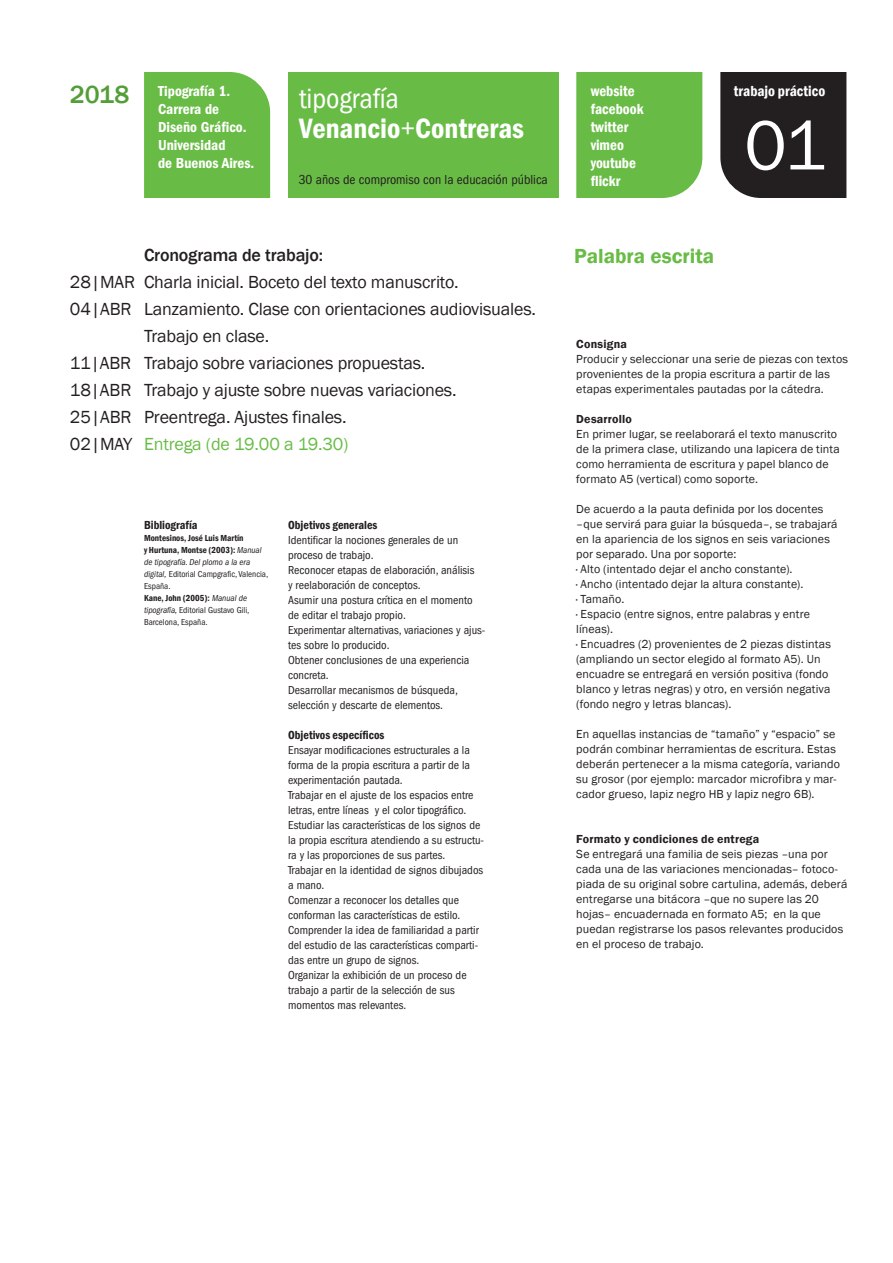
<style>
.page{position:relative;width:893px;height:1263px;background:#fff}
.page>*{position:absolute;margin:0;border:0;box-sizing:border-box;transform-origin:0 0}
.t1{font:72px "Franklin Gothic";color:#fff}
.t2{font:600 condensed 28.95px/30px "Franklin Gothic";color:#fff}
.t3{font:600 21px "Franklin Gothic";color:#68bc45}
.t4{font:18px/27px "Franklin Gothic";letter-spacing:-.01em;color:#231f20}
.t5{font:18px "Franklin Gothic";letter-spacing:-.01em;color:#68bc45}
.t6{font:500 18px "Franklin Gothic";letter-spacing:-.01em;color:#231f20}
.t7{font:600 condensed 15px/18px "Franklin Gothic";color:#fff}
.t8{font:600 condensed 15px/18px "Franklin Gothic";color:#fff}
.t9{font:condensed 13.5px "Franklin Gothic";color:#231f20}
.t10{font:12px/15px "Franklin Gothic";letter-spacing:.01em;color:#231f20}
.t11{font:condensed 12px/15px "Franklin Gothic";color:#231f20}
.t12{font:600 condensed 12px "Franklin Gothic";color:#231f20}
.t13{font:600 12px "Franklin Gothic";letter-spacing:.015em;color:#231f20}
.t14{font:condensed 9px/12px "Franklin Gothic";color:#231f20}
.s1{font-weight:500;font-stretch:normal;font-size:25.5px;color:#539e38}
.s2{font-weight:400}
.s3{font-weight:600}
.s4{font-style:italic}
</style>
<div class="page">
<div style="left:720px;top:72px;width:126px;height:126px;background:#231f20"></div>
<div style="left:144px;top:72px;width:126px;height:126px;background:#68bc45"></div>
<div style="left:576px;top:72px;width:126px;height:126px;background:#68bc45"></div>
<div style="left:288px;top:72px;width:270px;height:126px;background:#68bc45"></div>
<p class="t7" style="left:158px;top:82px;width:98px;text-indent:-88px"><span class="s1">2018</span> Tipografía 1.<br>Carrera de<br>Diseño Gráfico.<br>Universidad<br>de Buenos Aires.</p>
<h2 class="t2" style="left:299px;top:83px;width:227px"><span class="s2">tipografía<br></span>Venancio<span class="s2">+</span>Contreras</h2>
<p class="t9" style="left:299px;top:172px;width:250px">30 años de compromiso con la educación pública</p>
<h3 class="t4" style="left:70px;top:269px;width:67px">28|MAR<br>04|ABR</h3>
<h3 class="t4" style="left:70px;top:350px;width:64px;text-align:justify">11|ABR 18|ABR 25|ABR 02|MAY</h3>
<h3 class="t6" style="left:144px;top:244px;width:180px">Cronograma de trabajo:</h3>
<h3 class="t4" style="left:144px;top:269px;width:393px">Charla inicial. Boceto del texto manuscrito.<br>Lanzamiento. Clase con orientaciones audiovisuales.<br>Trabajo en clase.<br>Trabajo sobre variaciones propuestas.<br>Trabajo y ajuste sobre nuevas variaciones.<br>Preentrega. Ajustes finales.</h3>
<h3 class="t5" style="left:144px;top:433px;width:206px">Entrega (de 19.00 a 19.30)</h3>
<p class="t12" style="left:144px;top:517px;width:55px">Bibliografía</p>
<p class="t14" style="left:144px;top:532px;width:126px"><span class="s3">Montesinos, José Luis Martín<br>y Hurtuna, Montse (2003):</span> <span class="s4">Manual de tipografía. Del plomo a la era digital,</span> Editorial Campgrafic, Valencia,<br>España.<br><span class="s3">Kane, John (2005):</span> <span class="s4">Manual de tipografía,</span> Editorial Gustavo Gili,<br>Barcelona, España.</p>
<p class="t12" style="left:288px;top:517px;width:91px">Objetivos generales</p>
<p class="t11" style="left:288px;top:533px;width:199px">Identificar la nociones generales de un proceso de trabajo.<br>Reconocer etapas de elaboración, análisis<br>y reelaboración de conceptos.<br>Asumir una postura crítica en el momento de editar el trabajo propio.<br>Experimentar alternativas, variaciones y ajus&shy;tes sobre lo producido.<br>Obtener conclusiones de una experiencia concreta.<br>Desarrollar mecanismos de búsqueda, selección y descarte de elementos.</p>
<p class="t12" style="left:288px;top:727px;width:98px">Objetivos específicos</p>
<p class="t11" style="left:288px;top:743px;width:197px">Ensayar modificaciones estructurales a la forma de la propia escritura a partir de la experimentación pautada.<br>Trabajar en el ajuste de los espacios entre letras, entre líneas y el color tipográfico.<br>Estudiar las características de los signos de la propia escritura atendiendo a su estructu&shy;ra y las proporciones de sus partes.<br>Trabajar en la identidad de signos dibujados a mano.<br>Comenzar a reconocer los detalles que conforman las características de estilo.<br>Comprender la idea de familiaridad a partir del estudio de las características comparti&shy;das entre un grupo de signos.<br>Organizar la exhibición de un proceso de trabajo a partir de la selección de sus momentos mas relevantes.</p>
<p class="t8" style="left:590px;top:82px;width:54px">website facebook twitter vimeo youtube flickr</p>
<p class="t8" style="left:734px;top:82px;width:93px">trabajo práctico</p>
<h1 class="t1" style="left:744px;top:101px;width:83px">01</h1>
<h3 class="t3" style="left:574px;top:243px;width:141px">Palabra escrita</h3>
<p class="t13" style="left:576px;top:337px;width:52px">Consigna</p>
<p class="t10" style="left:576px;top:352px;width:273px">Producir y seleccionar una serie de piezas con textos provenientes de la propia escritura a partir de las etapas experimentales pautadas por la cátedra.</p>
<p class="t13" style="left:576px;top:412px;width:57px">Desarrollo</p>
<p class="t10" style="left:576px;top:427px;width:265px">En primer lugar, se reelaborará el texto manuscrito de la primera clase, utilizando una lapicera de tinta como herramienta de escritura y papel blanco de formato A5 (vertical) como soporte.</p>
<p class="t10" style="left:576px;top:502px;width:263px">De acuerdo a la pauta definida por los docentes –que servirá para guiar la búsqueda–, se trabajará en la apariencia de los signos en seis variaciones por separado. Una por soporte:<br>· Alto (intentado dejar el ancho constante).<br>· Ancho (intentado dejar la altura constante).<br>· Tamaño.<br>· Espacio (entre signos, entre palabras y entre líneas).<br>· Encuadres (2) provenientes de 2 piezas distintas (ampliando un sector elegido al formato A5). Un encuadre se entregará en versión positiva (fondo blanco y letras negras) y otro, en versión negativa (fondo negro y letras blancas).</p>
<p class="t10" style="left:576px;top:727px;width:265px">En aquellas instancias de “tamaño” y “espacio” se podrán combinar herramientas de escritura. Estas deberán pertenecer a la misma categoría, variando su grosor (por ejemplo: marcador microfibra y mar&shy;cador grueso, lapiz negro HB y lapiz negro 6B).</p>
<p class="t13" style="left:576px;top:832px;width:184px">Formato y condiciones de entrega</p>
<p class="t10" style="left:576px;top:847px;width:272px">Se entregará una familia de seis piezas –una por cada una de las variaciones mencionadas– fotoco&shy;piada de su original sobre cartulina, además, deberá entregarse una bitácora –que no supere las 20 hojas– encuadernada en formato A5; en la que puedan registrarse los pasos relevantes producidos en el proceso de trabajo.</p>
</div>
